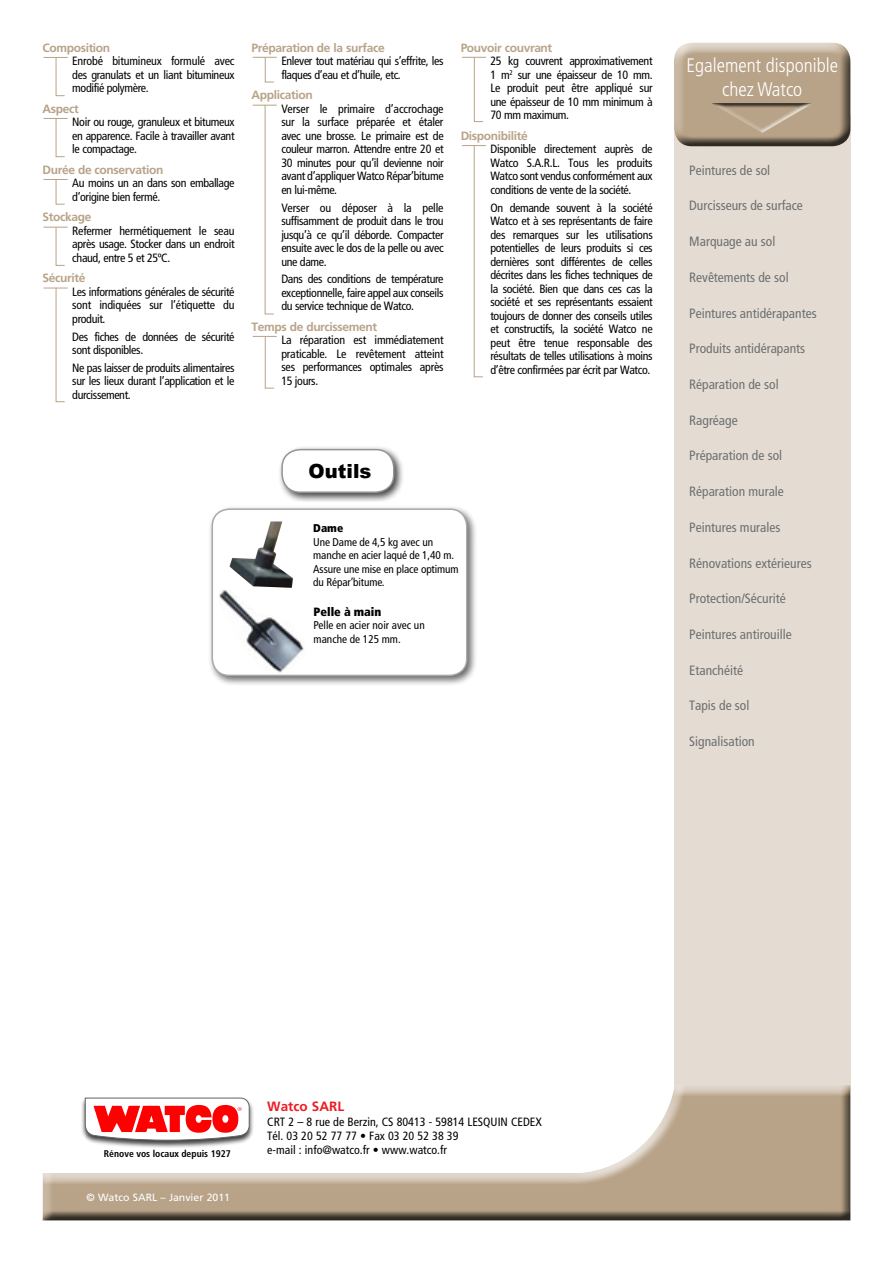
<style>
.page{position:relative;width:893px;height:1263px;background:#fff}
.page>*{position:absolute;margin:0;border:0;box-sizing:border-box;transform-origin:0 0}
.t1{font:300 condensed 19.5px/23.4px "Frutiger";color:#fff;text-align:center}
.t2{font:900 19.5px "Arial";color:#000}
.t3{font:condensed 13.5px "Frutiger";color:#6d6f71}
.t4{font:700 13.5px "Frutiger";color:#ed1c24}
.t5{font:condensed 12px/13.5px "Frutiger";letter-spacing:-.03em;color:#000;text-align:justify}
.t6{font:700 12px "Frutiger";letter-spacing:-.03em;color:#b8a388}
.t7{font:condensed 12px/14.4px "Frutiger";color:#000}
.t8{font:900 condensed 12px "Frutiger";color:#000}
.t9{font:condensed 11.25px/13.5px "Frutiger";letter-spacing:-.01em;color:#000}
.t10{font:900 condensed 11.25px "Frutiger";color:#000}
.t11{font:10.5px "Frutiger";color:#fff}
.t12{font:700 condensed 9.75px "Frutiger";color:#000}
</style>
<div class="page">
<svg style="left:44px;top:57px;width:24px;height:39px"></svg>
<svg style="left:44px;top:287px;width:24px;height:115px"></svg>
<svg style="left:253px;top:105px;width:24px;height:209px"></svg>
<svg style="left:462px;top:57px;width:24px;height:65px"></svg>
<svg style="left:44px;top:118px;width:24px;height:39px"></svg>
<svg style="left:44px;top:179px;width:24px;height:26px"></svg>
<svg style="left:462px;top:145px;width:24px;height:232px"></svg>
<svg style="left:44px;top:227px;width:24px;height:39px"></svg>
<svg style="left:253px;top:57px;width:24px;height:25px"></svg>
<svg style="left:253px;top:336px;width:24px;height:52px"></svg>
<div style="left:674px;top:115px;width:176px;height:975px;background:#e4dcd2"></div>
<div style="left:41px;top:1082px;width:810px;height:135px;background:#fff;opacity:.75"></div>
<div style="left:41px;top:1085px;width:810px;height:137px;background:#000;opacity:.75"></div>
<div style="left:671px;top:42px;width:180px;height:94px;background:#fff;opacity:.75"></div>
<div style="left:671px;top:46px;width:180px;height:103px;background:#000;opacity:.75"></div>
<div style="left:711px;top:103px;width:105px;height:30px;background:#fff;opacity:.75"></div>
<div style="left:711px;top:103px;width:103px;height:5px;background:#000;opacity:.75"></div>
<div style="left:80px;top:1096px;width:174px;height:52px;background:#000;opacity:.75"></div>
<svg style="left:85px;top:1097px;width:165px;height:43px"></svg>
<div style="left:207px;top:504px;width:270px;height:181px;background:#000;opacity:.75"></div>
<div style="left:212px;top:509px;width:255px;height:166px;background:#fff;border-radius:17px"></div>
<div style="left:212px;top:508px;width:255px;height:168px;border:2px solid #939598;border-radius:17px"></div>
<div style="left:214px;top:521px;width:82px;height:87px;background:#fff"></div>
<img style="left:229px;top:521px;width:64px;height:67px">
<div style="left:277px;top:444px;width:127px;height:58px;background:#000;opacity:.75"></div>
<div style="left:282px;top:450px;width:112px;height:42px;background:#fff;border-radius:18px"></div>
<div style="left:281px;top:449px;width:113px;height:44px;border:2px solid #939598;border-radius:18px"></div>
<img style="left:219px;top:590px;width:85px;height:83px">
<p class="t6" style="left:43px;top:41px;width:69px">Composition</p>
<p class="t5" style="left:72px;top:55px;width:164px">Enrobé bitumineux formulé avec des granulats et un liant bitumineux modifié polymère.</p>
<p class="t6" style="left:43px;top:102px;width:38px">Aspect</p>
<p class="t5" style="left:72px;top:116px;width:164px">Noir ou rouge, granuleux et bitumeux en apparence. Facile à travailler avant le compactage.</p>
<p class="t6" style="left:43px;top:163px;width:122px">Durée de conservation</p>
<p class="t5" style="left:72px;top:177px;width:164px">Au moins un an dans son emballage d’origine bien fermé.</p>
<p class="t6" style="left:43px;top:210px;width:50px">Stockage</p>
<p class="t5" style="left:72px;top:224px;width:164px">Refermer hermétiquement le seau après usage. Stocker dans un endroit chaud, entre 5 et 25ºC.</p>
<p class="t6" style="left:43px;top:271px;width:44px">Sécurité</p>
<p class="t5" style="left:72px;top:285px;width:164px">Les informations générales de sécurité sont indiquées sur l’étiquette du produit.</p>
<p class="t5" style="left:72px;top:330px;width:164px">Des fiches de données de sécurité sont disponibles.</p>
<p class="t5" style="left:72px;top:361px;width:164px">Ne pas laisser de produits alimentaires sur les lieux durant l’application et le durcissement.</p>
<p class="t6" style="left:252px;top:41px;width:135px">Préparation de la surface</p>
<p class="t5" style="left:281px;top:55px;width:164px">Enlever tout matériau qui s’effrite, les flaques d’eau et d’huile, etc.</p>
<p class="t6" style="left:252px;top:88px;width:63px">Application</p>
<p class="t5" style="left:281px;top:102px;width:164px">Verser le primaire d’accrochage sur la surface préparée et étaler avec une brosse. Le primaire est de couleur marron. Attendre entre 20 et 30 minutes pour qu’il devienne noir avant d’appliquer Watco Répar’bitume en lui-même.</p>
<p class="t5" style="left:281px;top:201px;width:164px">Verser ou déposer à la pelle suffisamment de produit dans le trou jusqu’à ce qu’il déborde. Compacter ensuite avec le dos de la pelle ou avec une dame.</p>
<p class="t5" style="left:281px;top:273px;width:164px">Dans des conditions de température exceptionnelle, faire appel aux conseils du service technique de Watco.</p>
<p class="t6" style="left:252px;top:320px;width:127px">Temps de durcissement</p>
<p class="t5" style="left:281px;top:334px;width:164px">La réparation est immédiatement praticable. Le revêtement atteint ses performances optimales après 15 jours.</p>
<p class="t6" style="left:461px;top:41px;width:93px">Pouvoir couvrant</p>
<p class="t5" style="left:490px;top:55px;width:164px">25 kg couvrent approximativement 1 m<sup>2</sup> sur une épaisseur de 10 mm.<br>Le produit peut être appliqué sur une épaisseur de 10 mm minimum à 70 mm maximum.</p>
<p class="t6" style="left:461px;top:129px;width:69px">Disponibilité</p>
<p class="t5" style="left:490px;top:143px;width:164px">Disponible directement auprès de Watco S.A.R.L. Tous les produits Watco sont vendus conformément aux conditions de vente de la société.</p>
<p class="t5" style="left:490px;top:201px;width:164px">On demande souvent à la société Watco et à ses représentants de faire des remarques sur les utilisations potentielles de leurs produits si ces dernières sont différentes de celles décrites dans les fiches techniques de la société. Bien que dans ces cas la société et ses représentants essaient toujours de donner des conseils utiles et constructifs, la société Watco ne peut être tenue responsable des résultats de telles utilisations à moins d’être confirmées par écrit par Watco.</p>
<h1 class="t2" style="left:309px;top:461px;width:64px">Outils</h1>
<p class="t10" style="left:313px;top:521px;width:31px">Dame</p>
<p class="t9" style="left:313px;top:535px;width:147px">Une Dame de 4,5 kg avec un manche en acier laqué de 1,40 m.<br>Assure une mise en place optimum du Répar’bitume.</p>
<p class="t8" style="left:314px;top:604px;width:69px">Pelle à main</p>
<p class="t9" style="left:314px;top:618px;width:113px">Pelle en acier noir avec un manche de 125 mm.</p>
<h1 class="t1" style="left:686px;top:54px;width:153px">Egalement disponible chez Watco</h1>
<p class="t3" style="left:689px;top:162px;width:82px">Peintures de sol</p>
<p class="t3" style="left:689px;top:198px;width:115px">Durcisseurs de surface</p>
<p class="t3" style="left:689px;top:233px;width:88px">Marquage au sol</p>
<p class="t3" style="left:689px;top:269px;width:101px">Revêtements de sol</p>
<p class="t3" style="left:689px;top:305px;width:129px">Peintures antidérapantes</p>
<p class="t3" style="left:689px;top:341px;width:117px">Produits antidérapants</p>
<p class="t3" style="left:689px;top:376px;width:91px">Réparation de sol</p>
<p class="t3" style="left:689px;top:412px;width:50px">Ragréage</p>
<p class="t3" style="left:689px;top:448px;width:94px">Préparation de sol</p>
<p class="t3" style="left:689px;top:484px;width:96px">Réparation murale</p>
<p class="t3" style="left:689px;top:519px;width:93px">Peintures murales</p>
<p class="t3" style="left:689px;top:555px;width:124px">Rénovations extérieures</p>
<p class="t3" style="left:689px;top:591px;width:98px">Protection/Sécurité</p>
<p class="t3" style="left:689px;top:627px;width:104px">Peintures antirouille</p>
<p class="t3" style="left:689px;top:662px;width:55px">Etanchéité</p>
<p class="t3" style="left:689px;top:698px;width:62px">Tapis de sol</p>
<p class="t3" style="left:689px;top:734px;width:67px">Signalisation</p>
<p class="t12" style="left:104px;top:1148px;width:128px">Rénove vos locaux depuis 1927</p>
<p class="t11" style="left:87px;top:1191px;width:145px">© Watco SARL – Janvier 2011</p>
<p class="t4" style="left:267px;top:1098px;width:78px">Watco SARL</p>
<p class="t7" style="left:267px;top:1114px;width:276px">CRT 2 – 8 rue de Berzin, CS 80413 - 59814 LESQUIN CEDEX<br>Tél. 03 20 52 77 77 • Fax 03 20 52 38 39<br>e-mail : info@watco.fr • www.watco.fr</p>
</div>
